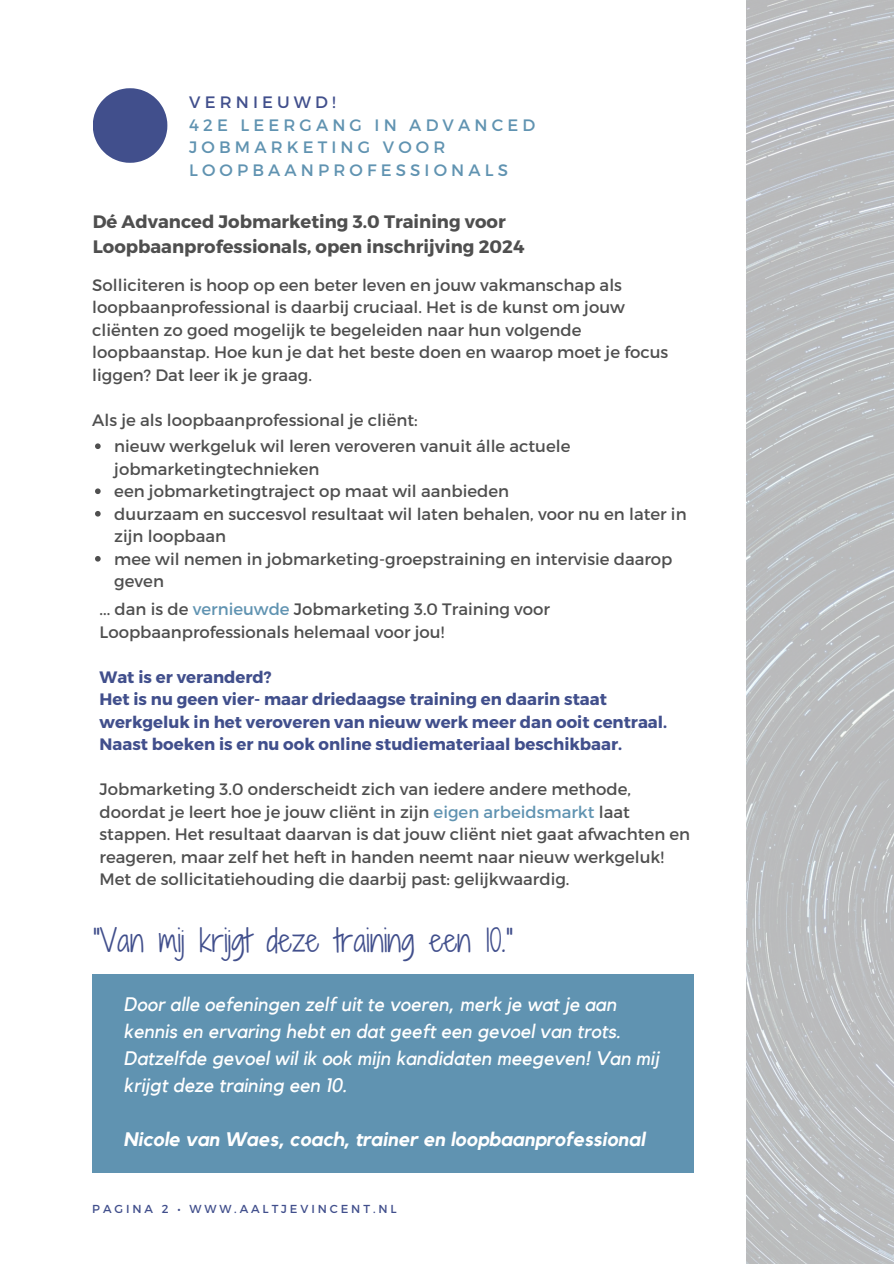
<style>
.page{position:relative;width:894px;height:1264px;background:#fff}
.page>*{position:absolute;margin:0;border:0;box-sizing:border-box;transform-origin:0 0}
.t1{font:30px "Shadows Into Light Two";color:#414f8c}
.t2{font:italic 19.5px/27px "Kollektif";color:#fff}
.t3{font:italic 700 19.5px "Kollektif";color:#fff}
.t4{font:700 18px/24.8px "Montserrat";color:#4f4f4f}
.t5{font:16.5px/22.5px "Montserrat";color:#4f4f4f}
.t6{font:700 16.5px/22.5px "Montserrat";color:#414f8c}
.t7{font:16.5px/22.5px "Montserrat";letter-spacing:.25em;color:#6093b1}
.t8{font:11.55px "Montserrat";letter-spacing:.25em;color:#414f8c}
.s1{color:#414f8c}
.s2{color:#6093b1}
</style>
<div class="page">
<img style="left:746px;top:0;width:147px;height:1263px">
<svg style="left:93px;top:88px;width:74px;height:75px"></svg>
<svg style="left:95px;top:443px;width:6px;height:6px"></svg>
<svg style="left:95px;top:488px;width:6px;height:6px"></svg>
<svg style="left:95px;top:511px;width:6px;height:5px"></svg>
<svg style="left:95px;top:556px;width:6px;height:5px"></svg>
<div style="left:92px;top:974px;width:601px;height:199px;background:#6093b1"></div>
<h4 class="t7" style="left:189px;top:90px;width:347px"><span class="s1">VERNIEUWD!<br></span>42E LEERGANG IN ADVANCED<br>JOBMARKETING VOOR<br>LOOPBAANPROFESSIONALS</h4>
<p class="t4" style="left:93px;top:208px;width:433px">Dé Advanced Jobmarketing 3.0 Training voor<br>Loopbaanprofessionals, open inschrijving 2024</p>
<h6 class="t5" style="left:92px;top:273px;width:577px">Solliciteren is hoop op een beter leven en jouw vakmanschap als loopbaanprofessional is daarbij cruciaal. Het is de kunst om jouw cliënten zo goed mogelijk te begeleiden naar hun volgende loopbaanstap. Hoe kun je dat het beste doen en waarop moet je focus liggen? Dat leer ik je graag.</h6>
<h1 class="t5" style="left:92px;top:408px;width:327px">Als je als loopbaanprofessional je cliënt:</h1>
<p class="t5" style="left:114px;top:434px;width:457px">nieuw werkgeluk wil leren veroveren vanuit álle actuele jobmarketingtechnieken</p>
<p class="t5" style="left:114px;top:479px;width:396px">een jobmarketingtraject op maat wil aanbieden</p>
<h6 class="t5" style="left:114px;top:502px;width:573px">duurzaam en succesvol resultaat wil laten behalen, voor nu en later in zijn loopbaan</h6>
<h5 class="t5" style="left:114px;top:547px;width:559px">mee wil nemen in jobmarketing-groepstraining en intervisie daarop geven</h5>
<h2 class="t5" style="left:99px;top:597px;width:452px">... dan is de <span class="s2">vernieuwde</span> Jobmarketing 3.0 Training voor<br>Loopbaanprofessionals helemaal voor jou!</h2>
<h6 class="t6" style="left:99px;top:664px;width:569px">Wat is er veranderd?<br>Het is nu geen vier- maar driedaagse training en daarin staat werkgeluk in het veroveren van nieuw werk meer dan ooit centraal.<br>Naast boeken is er nu ook online studiemateriaal beschikbaar.</h6>
<h6 class="t5" style="left:99px;top:777px;width:592px">Jobmarketing 3.0 onderscheidt zich van iedere andere methode, doordat je leert hoe je jouw cliënt in zijn <span class="s2">eigen arbeidsmarkt</span> laat stappen. Het resultaat daarvan is dat jouw cliënt niet gaat afwachten en reageren, maar zelf het heft in handen neemt naar nieuw werkgeluk!<br>Met de sollicitatiehouding die daarbij past: gelijkwaardig.</h6>
<p class="t1" style="left:93px;top:918px;width:421px">"Van mij krijgt deze training een 10."</p>
<h3 class="t2" style="left:124px;top:991px;width:536px">Door alle oefeningen zelf uit te voeren, merk je wat je aan kennis en ervaring hebt en dat geeft een gevoel van trots.<br>Datzelfde gevoel wil ik ook mijn kandidaten meegeven! Van mij krijgt deze training een 10.</h3>
<h2 class="t3" style="left:124px;top:1130px;width:522px">Nicole van Waes, coach, trainer en loopbaanprofessional</h2>
<p class="t8" style="left:92px;top:1201px;width:306px">PAGINA 2 • WWW.AALTJEVINCENT.NL</p>
</div>
